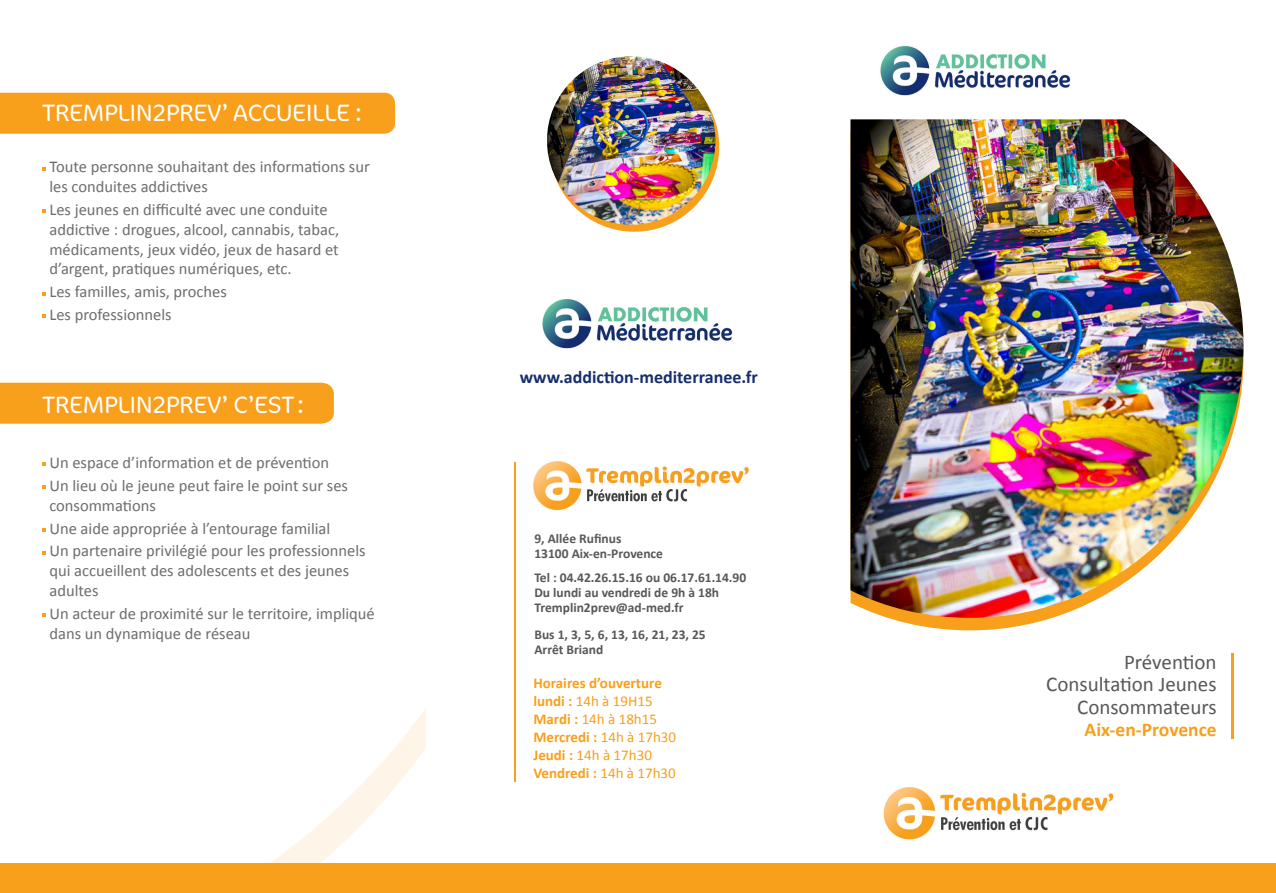
<style>
.page{position:relative;width:1276px;height:893px;background:#fff}
.page>*{position:absolute;margin:0;border:0;box-sizing:border-box;transform-origin:0 0}
.t1{font:300 24px "Cocon";color:#fff}
.t2{font:21px "Calibri";color:#57585a}
.t3{font:700 19.5px "Calibri";color:#f89f1c}
.t4{font:700 18px "Calibri";color:#172e6e}
.texte_vert{font:16.5px/19.8px "Calibri";color:#6c6d70}
.t5{font:700 15px "Calibri";color:#f89f1c}
.t6{font:15px "Calibri";color:#f89f1c}
.t7{font:700 13.5px "Calibri";color:#57585a}
.s1{font-weight:700}
.s2{font-weight:400}
</style>
<div class="page">
<svg style="left:888px;top:618px;width:164px;height:12px;fill:#f89f1c"></svg>
<div style="left:0;top:93px;width:395px;height:41px;background:#f89f1c"></div>
<div style="left:0;top:383px;width:334px;height:41px;background:#f89f1c"></div>
<img style="left:883px;top:787px;width:231px;height:53px">
<img style="left:533px;top:461px;width:216px;height:50px">
<img style="left:850px;top:119px;width:393px;height:499px">
<hr style="left:1231px;top:653px;width:2px;height:85px;background:#f89f1c">
<svg style="left:271px;top:709px;width:154px;height:154px"></svg>
<svg style="left:549px;top:62px;width:170px;height:170px"></svg>
<img style="left:547px;top:56px;width:168px;height:169px;border-radius:84px">
<svg style="left:43px;top:613px;width:3px;height:4px"></svg>
<hr style="left:514px;top:463px;width:1px;height:319px;background:#f89f1c">
<img style="left:880px;top:46px;width:191px;height:50px">
<img style="left:542px;top:299px;width:191px;height:50px">
<div style="left:0;top:863px;width:1276px;height:30px;background:#f89f1c"></div>
<p class="t1" style="left:43px;top:99px;width:321px">TREMPLIN2PREV’ ACCUEILLE :</p>
<p class="texte_vert" style="left:49px;top:157px;width:322px">Toute personne souhaitant des informations sur les conduites addictives</p>
<p class="texte_vert" style="left:49px;top:200px;width:291px">Les jeunes en difficulté avec une conduite addictive : drogues, alcool, cannabis, tabac, médicaments, jeux vidéo, jeux de hasard et d’argent, pratiques numériques, etc.</p>
<p class="texte_vert" style="left:49px;top:282px;width:179px">Les familles, amis, proches</p>
<p class="texte_vert" style="left:49px;top:305px;width:124px">Les professionnels</p>
<p class="t1" style="left:43px;top:391px;width:263px">TREMPLIN2PREV’ C’EST:</p>
<p class="texte_vert" style="left:49px;top:453px;width:281px">Un espace d’information et de prévention</p>
<p class="texte_vert" style="left:49px;top:476px;width:300px">Un lieu où le jeune peut faire le point sur ses consommations</p>
<p class="texte_vert" style="left:49px;top:518px;width:282px">Une aide appropriée à l’entourage familial</p>
<p class="texte_vert" style="left:49px;top:541px;width:318px">Un partenaire privilégié pour les professionnels qui accueillent des adolescents et des jeunes adultes</p>
<p class="texte_vert" style="left:49px;top:603px;width:327px">Un acteur de proximité sur le territoire, impliqué dans un dynamique de réseau</p>
<p class="t4" style="left:520px;top:365px;width:240px">www.addiction-mediterranee.fr</p>
<p class="t7" style="left:534px;top:530px;width:89px">9, Allée Rufinus</p>
<p class="t7" style="left:534px;top:545px;width:130px">13100 Aix-en-Provence</p>
<p class="t7" style="left:534px;top:569px;width:213px">Tel : 04.42.26.15.16 ou 06.17.61.14.90</p>
<p class="t7" style="left:534px;top:584px;width:186px">Du lundi au vendredi de 9h à 18h</p>
<p class="t7" style="left:534px;top:599px;width:150px">Tremplin2prev@ad-med.fr</p>
<p class="t7" style="left:534px;top:626px;width:173px">Bus 1, 3, 5, 6, 13, 16, 21, 23, 25</p>
<p class="t7" style="left:534px;top:641px;width:70px">Arrêt Briand</p>
<p class="t5" style="left:533px;top:674px;width:130px">Horaires d’ouverture</p>
<p class="t6" style="left:533px;top:692px;width:121px"><span class="s1">lundi :</span> 14h à 19H15</p>
<p class="t6" style="left:533px;top:710px;width:125px"><span class="s1">Mardi :</span> 14h à 18h15</p>
<p class="t5" style="left:533px;top:728px;width:144px">Mercredi : <span class="s2">14h à 17h30</span></p>
<p class="t6" style="left:533px;top:746px;width:120px"><span class="s1">Jeudi :</span> 14h à 17h30</p>
<p class="t5" style="left:533px;top:764px;width:144px">Vendredi : <span class="s2">14h à 17h30</span></p>
<p class="t2" style="left:1124px;top:648px;width:94px">Prévention</p>
<p class="t2" style="left:1046px;top:671px;width:172px">Consultation Jeunes</p>
<p class="t2" style="left:1077px;top:693px;width:141px">Consommateurs</p>
<p class="t3" style="left:1084px;top:717px;width:133px">Aix-en-Provence</p>
</div>
